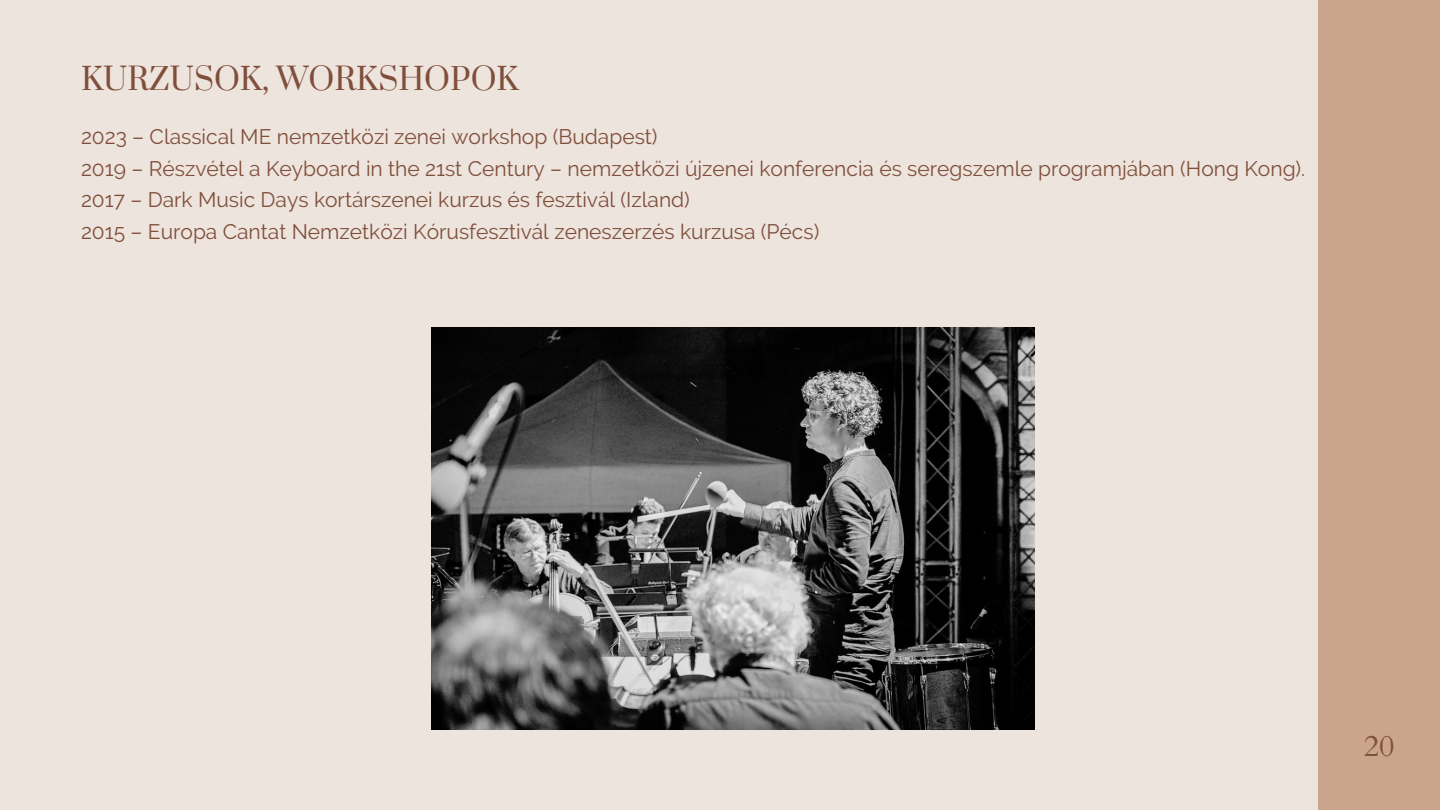
<style>
.page{position:relative;width:1440px;height:810px;background:#ede4dd}
.page>*{position:absolute;margin:0;border:0;box-sizing:border-box;transform-origin:0 0}
.t1{font:30px "Prata";color:#804f3b}
.t2{font:30px "Cardo";color:#804f3b}
.t3{font:21px "Raleway";color:#804f3b}
</style>
<div class="page">
<img style="left:432px;top:327px;width:603px;height:402px">
<div style="left:1318px;top:0;width:122px;height:810px;background:#caa48b"></div>
<p class="t1" style="left:81px;top:60px;width:439px">KURZUSOK, WORKSHOPOK</p>
<p class="t3" style="left:81px;top:125px;width:578px">2023 – Classical ME nemzetközi zenei workshop (Budapest)</p>
<p class="t3" style="left:81px;top:156px;width:1226px">2019 – Részvétel a Keyboard in the 21st Century – nemzetközi újzenei konferencia és seregszemle programjában (Hong Kong).</p>
<p class="t3" style="left:81px;top:188px;width:610px">2017 – Dark Music Days kortárszenei kurzus és fesztivál (Izland)</p>
<p class="t3" style="left:81px;top:219px;width:740px">2015 – Europa Cantat Nemzetközi Kórusfesztivál zeneszerzés kurzusa (Pécs)</p>
<p class="t2" style="left:1364px;top:726px;width:32px">20</p>
</div>
